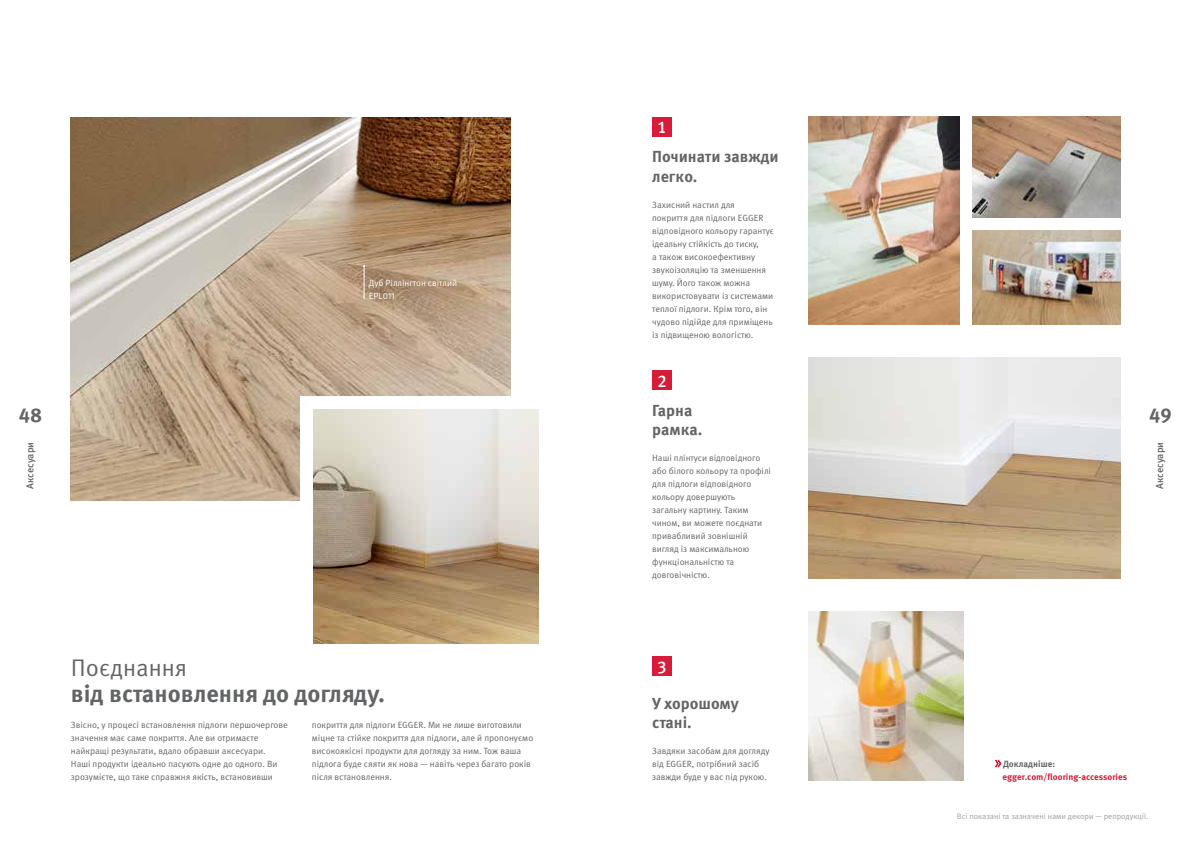
<style>
.page{position:relative;width:1191px;height:842px;background:#fff}
.page>*{position:absolute;margin:0;border:0;box-sizing:border-box;transform-origin:0 0}
.t1{font:700 24px "Meta Pro";color:#636466}
.t2{font:24px "Meta Pro";color:#636466}
.t3{font:700 20px "Meta Pro";color:#636466}
.t4{font:500 17px "Meta Pro";color:#fff}
.t5{font:700 16px/19.5px "Meta Pro";color:#636466}
.t6{font:500 10px "Meta Pro";color:#636466}
.t7{font:9px/13px "Meta Pro";color:#636466}
.t8{font:700 9px "Meta Pro";color:#d71b38}
.t9{font:9px/13px "Meta Pro";color:#fff}
.t10{font:700 9px "Meta Pro";color:#636466}
.t11{font:8px "Meta Pro";color:#9d9fa2}
</style>
<div class="page">
<img style="left:71px;top:117px;width:439px;height:383px">
<img style="left:808px;top:357px;width:312px;height:221px">
<img style="left:808px;top:611px;width:155px;height:169px">
<div style="left:301px;top:397px;width:238px;height:169px;background:#fff"></div>
<img style="left:313px;top:409px;width:226px;height:234px">
<div style="left:652px;top:656px;width:19px;height:20px;background:#d71b38"></div>
<div style="left:652px;top:370px;width:19px;height:20px;background:#d71b38"></div>
<div style="left:652px;top:117px;width:19px;height:19px;background:#d71b38"></div>
<div style="left:354px;top:265px;width:117px;height:49px;background:#000;opacity:.5"></div>
<hr style="left:364px;top:266px;width:1px;height:33px;background:#fff">
<svg style="left:995px;top:760px;width:6px;height:7px"></svg>
<img style="left:972px;top:117px;width:148px;height:100px">
<img style="left:808px;top:117px;width:152px;height:208px">
<img style="left:972px;top:230px;width:148px;height:95px">
<p class="t9" style="left:369px;top:277px;width:90px">Дуб Ріллінгтон світлий<br>EPL011</p>
<h3 class="t4" style="left:657px;top:117px;width:11px">1</h3>
<h3 class="t5" style="left:652px;top:146px;width:128px">Починати завжди легко.</h3>
<p class="t7" style="left:652px;top:198px;width:124px">Захисний настил для<br>покриття для підлоги EGGER відповідного кольору гарантує ідеальну стійкість до тиску,<br>а також високоефективну звукоізоляцію та зменшення шуму. Його також можна використовувати із системами теплої підлоги. Крім того, він чудово підійде для приміщень із підвищеною вологістю.</p>
<h3 class="t4" style="left:657px;top:370px;width:11px">2</h3>
<h3 class="t5" style="left:652px;top:400px;width:52px">Гарна рамка.</h3>
<p class="t7" style="left:652px;top:452px;width:120px">Наші плінтуси відповідного або білого кольору та профілі для підлоги відповідного кольору довершують загальну картину. Таким чином, ви можете поєднати привабливий зовнішній вигляд із максимальною функціональністю та довговічністю.</p>
<h2 class="t3" style="left:19px;top:400px;width:25px">48</h2>
<h2 class="t3" style="left:1149px;top:400px;width:24px">49</h2>
<p class="t6" style="left:24px;top:489px;width:49px;rotate:-90deg">Аксесуари</p>
<p class="t6" style="left:1153px;top:489px;width:49px;rotate:-90deg">Аксесуари</p>
<h1 class="t2" style="left:71px;top:653px;width:118px">Поєднання</h1>
<h1 class="t1" style="left:71px;top:675px;width:315px">від встановлення до догляду.</h1>
<p class="t7" style="left:71px;top:718px;width:218px">Звісно, у процесі встановлення підлоги першочергове значення має саме покриття. Але ви отримаєте найкращі результати, вдало обравши аксесуари.<br>Наші продукти ідеально пасують одне до одного. Ви зрозумієте, що таке справжня якість, встановивши</p>
<p class="t7" style="left:312px;top:718px;width:223px">покриття для підлоги EGGER. Ми не лише виготовили міцне та стійке покриття для підлоги, але й пропонуємо високоякісні продукти для догляду за ним. Тож ваша підлога буде сяяти як нова — навіть через багато років після встановлення.</p>
<h3 class="t4" style="left:657px;top:656px;width:11px">3</h3>
<h3 class="t5" style="left:652px;top:692px;width:88px">У хорошому стані.</h3>
<p class="t7" style="left:652px;top:744px;width:119px">Завдяки засобам для догляду від EGGER, потрібний засіб завжди буде у вас під рукою.</p>
<p class="t10" style="left:1003px;top:757px;width:54px">Докладніше:</p>
<p class="t8" style="left:1002px;top:770px;width:126px">egger.com/flooring-accessories</p>
<p class="t11" style="left:957px;top:811px;width:193px">Всі показані та зазначені нами декори — репродукції.</p>
</div>
